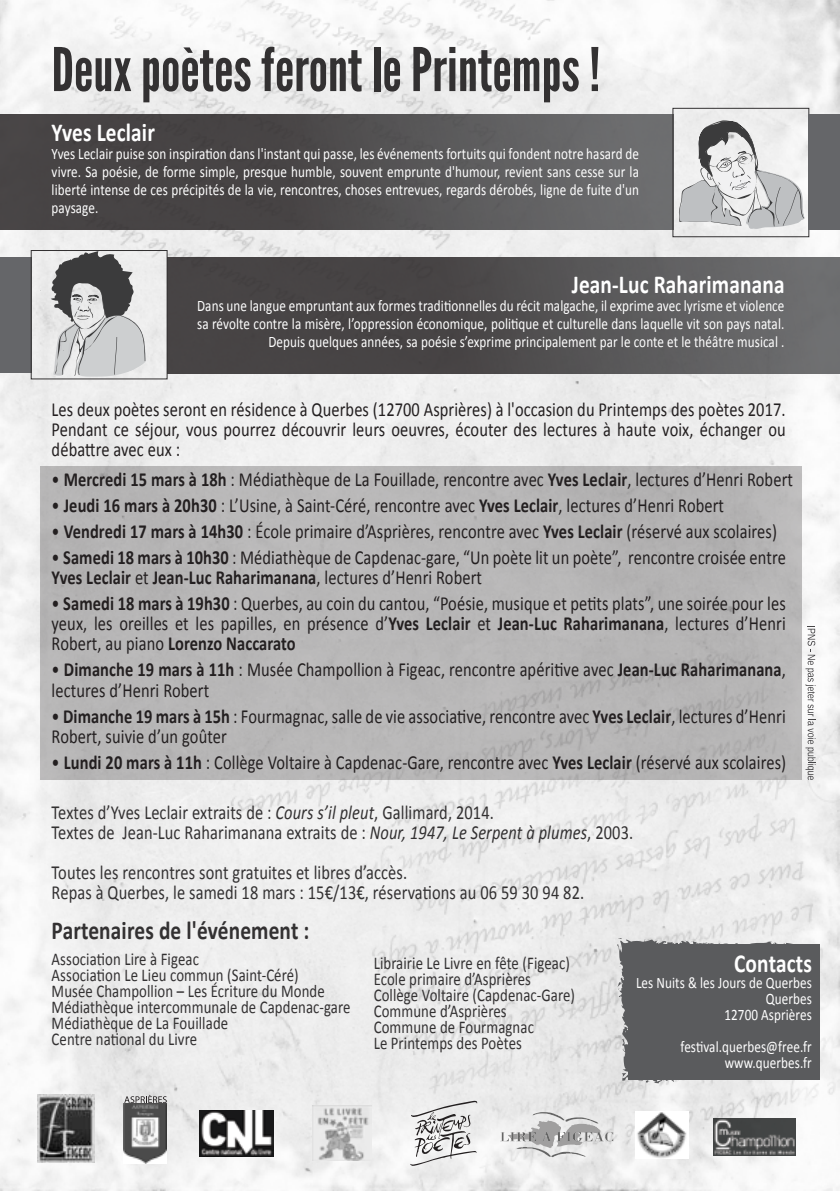
<style>
.page{position:relative;width:840px;height:1191px;background:#fff}
.page>*{position:absolute;margin:0;border:0;box-sizing:border-box;transform-origin:0 0}
.t1{font:60px "League Gothic";color:#333132}
.t2{font:700 26px "Calibri";letter-spacing:.005em;color:#fff;scale:.82 1}
.t3{font:700 26px "Calibri";letter-spacing:.005em;color:#333132;scale:.82 1}
.t4{font:20px/20px "Calibri";letter-spacing:.005em;color:#231f20;scale:.82 1}
.t5{font:20px/20px "Calibri";letter-spacing:.005em;color:#333132;scale:.82 1}
.t6{font:18px/16px "Calibri";letter-spacing:.005em;color:#333132;scale:.82 1}
.t7{font:16px/18px "Calibri";letter-spacing:.005em;color:#fff;text-align:right;scale:.82 1}
.s1{font-weight:700}
.s2{font-style:italic}
</style>
<div class="page">
<img style="left:0;top:0;width:839px;height:1191px">
<div style="left:0;top:114px;width:672px;height:116px;background:linear-gradient(to right,#3d3839,#6a6a6c)"></div>
<div style="left:167px;top:258px;width:672px;height:115px;background:linear-gradient(to right,#3d3939,#696a6c)"></div>
<svg style="left:410px;top:1100px;width:67px;height:65px"></svg>
<img style="left:199px;top:1110px;width:75px;height:46px">
<img style="left:38px;top:1095px;width:57px;height:67px">
<img style="left:312px;top:1105px;width:59px;height:55px">
<img style="left:124px;top:1103px;width:43px;height:60px">
<svg style="left:124px;top:1094px;width:43px;height:9px"></svg>
<svg style="left:500px;top:1112px;width:113px;height:45px"></svg>
<img style="left:635px;top:1111px;width:53px;height:47px">
<img style="left:712px;top:1118px;width:82px;height:38px">
<svg style="left:616px;top:938px;width:203px;height:145px;background:#67686a"></svg>
<svg style="left:678px;top:107px;width:127px;height:122px"></svg>
<div style="left:672px;top:108px;width:136px;height:129px;border:1px solid #333132"></div>
<div style="left:808px;top:114px;width:31px;height:116px;background:#656669"></div>
<div style="left:0;top:257px;width:31px;height:115px;background:#656669"></div>
<div style="left:31px;top:250px;width:136px;height:129px;border:1px solid #333132"></div>
<svg style="left:51px;top:251px;width:95px;height:127px;background:#abacad"></svg>
<div style="left:40px;top:466px;width:761px;height:314px;background:#b7b6b7"></div>
<svg style="left:805px;top:626px;width:10px;height:154px"></svg>
<h1 class="t1" style="left:52px;top:34px;width:550px">Deux poètes feront le Printemps !</h1>
<h2 class="t2" style="left:52px;top:116px;width:127px">Yves Leclair</h2>
<p class="t7" style="left:52px;top:145px;width:717px;text-align:justify">Yves Leclair puise son inspiration dans l'instant qui passe, les événements fortuits qui fondent notre hasard de vivre. Sa poésie, de forme simple, presque humble, souvent emprunte d'humour, revient sans cesse sur la liberté intense de ces précipités de la vie, rencontres, choses entrevues, regards dérobés, ligne de fuite d'un paysage.</p>
<h2 class="t2" style="left:571px;top:268px;width:261px">Jean-Luc Raharimanana</h2>
<p class="t7" style="left:197px;top:297px;width:717px">Dans une langue empruntant aux formes traditionnelles du récit malgache, il exprime avec lyrisme et violence sa révolte contre la misère, l’oppression économique, politique et culturelle dans laquelle vit son pays natal.<br>Depuis quelques années, sa poésie s’exprime principalement par le conte et le théâtre musical .</p>
<p class="t4" style="left:52px;top:400px;width:896px;text-align:justify">Les deux poètes seront en résidence à Querbes (12700 Asprières) à l'occasion du Printemps des poètes 2017.<br>Pendant ce séjour, vous pourrez découvrir leurs oeuvres, écouter des lectures à haute voix, échanger ou débattre avec eux :</p>
<p class="t4" style="left:52px;top:470px;width:905px">• <span class="s1">Mercredi 15 mars à 18h</span> : Médiathèque de La Fouillade, rencontre avec <span class="s1">Yves Leclair</span>, lectures d’Henri Robert</p>
<p class="t4" style="left:52px;top:496px;width:821px">• <span class="s1">Jeudi 16 mars à 20h30</span> : L’Usine, à Saint-Céré, rencontre avec <span class="s1">Yves Leclair</span>, lectures d’Henri Robert</p>
<p class="t4" style="left:52px;top:522px;width:885px">• <span class="s1">Vendredi 17 mars à 14h30</span> : École primaire d’Asprières, rencontre avec <span class="s1">Yves Leclair</span> (réservé aux scolaires)</p>
<p class="t4" style="left:52px;top:548px;width:896px">• <span class="s1">Samedi 18 mars à 10h30</span> : Médiathèque de Capdenac-gare, “Un poète lit un poète”, rencontre croisée entre<br><span class="s1">Yves Leclair</span> et <span class="s1">Jean-Luc Raharimanana</span>, lectures d’Henri Robert</p>
<p class="t4" style="left:52px;top:594px;width:896px;text-align:justify">• <span class="s1">Samedi 18 mars à 19h30</span> : Querbes, au coin du cantou, “Poésie, musique et petits plats”, une soirée pour les yeux, les oreilles et les papilles, en présence d’<span class="s1">Yves Leclair</span> et <span class="s1">Jean-Luc Raharimanana</span>, lectures d’Henri Robert, au piano <span class="s1">Lorenzo Naccarato</span></p>
<p class="t4" style="left:52px;top:660px;width:896px">• <span class="s1">Dimanche 19 mars à 11h</span> : Musée Champollion à Figeac, rencontre apéritive avec <span class="s1">Jean-Luc Raharimanana</span>, lectures d’Henri Robert</p>
<p class="t4" style="left:52px;top:706px;width:896px">• <span class="s1">Dimanche 19 mars à 15h</span> : Fourmagnac, salle de vie associative, rencontre avec <span class="s1">Yves Leclair</span>, lectures d’Henri<br>Robert, suivie d’un goûter</p>
<p class="t4" style="left:52px;top:752px;width:896px">• <span class="s1">Lundi 20 mars à 11h</span> : Collège Voltaire à Capdenac-Gare, rencontre avec <span class="s1">Yves Leclair</span> (réservé aux scolaires)</p>
<p class="t5" style="left:52px;top:802px;width:710px">Textes d’Yves Leclair extraits de : <span class="s2">Cours s’il pleut</span>, Gallimard, 2014.<br>Textes de Jean-Luc Raharimanana extraits de : <span class="s2">Nour, 1947, Le Serpent à plumes</span>, 2003.</p>
<p class="t5" style="left:52px;top:862px;width:650px">Toutes les rencontres sont gratuites et libres d’accès.<br>Repas à Querbes, le samedi 18 mars : 15€/13€, réservations au 06 59 30 94 82.</p>
<h2 class="t3" style="left:52px;top:913px;width:316px">Partenaires de l'événement :</h2>
<p class="t6" style="left:52px;top:950px;width:366px">Association Lire à Figeac<br>Association Le Lieu commun (Saint-Céré)<br>Musée Champollion – Les Écriture du Monde Médiathèque intercommunale de Capdenac-gare Médiathèque de La Fouillade<br>Centre national du Livre</p>
<p class="t6" style="left:373px;top:955px;width:247px">Librairie Le Livre en fête (Figeac)<br>Ecole primaire d’Asprières<br>Collège Voltaire (Capdenac-Gare)<br>Commune d’Asprières<br>Commune de Fourmagnac<br>Le Printemps des Poètes</p>
<h2 class="t2" style="left:733px;top:947px;width:96px">Contacts</h2>
<p class="t7" style="left:635px;top:975px;width:216px;line-height:16px">Les Nuits &amp; les Jours de Querbes<br>Querbes<br>12700 Asprières</p>
<p class="t7" style="left:680px;top:1039px;width:161px;line-height:16px">festival.querbes@free.fr www.querbes.fr</p>
</div>
